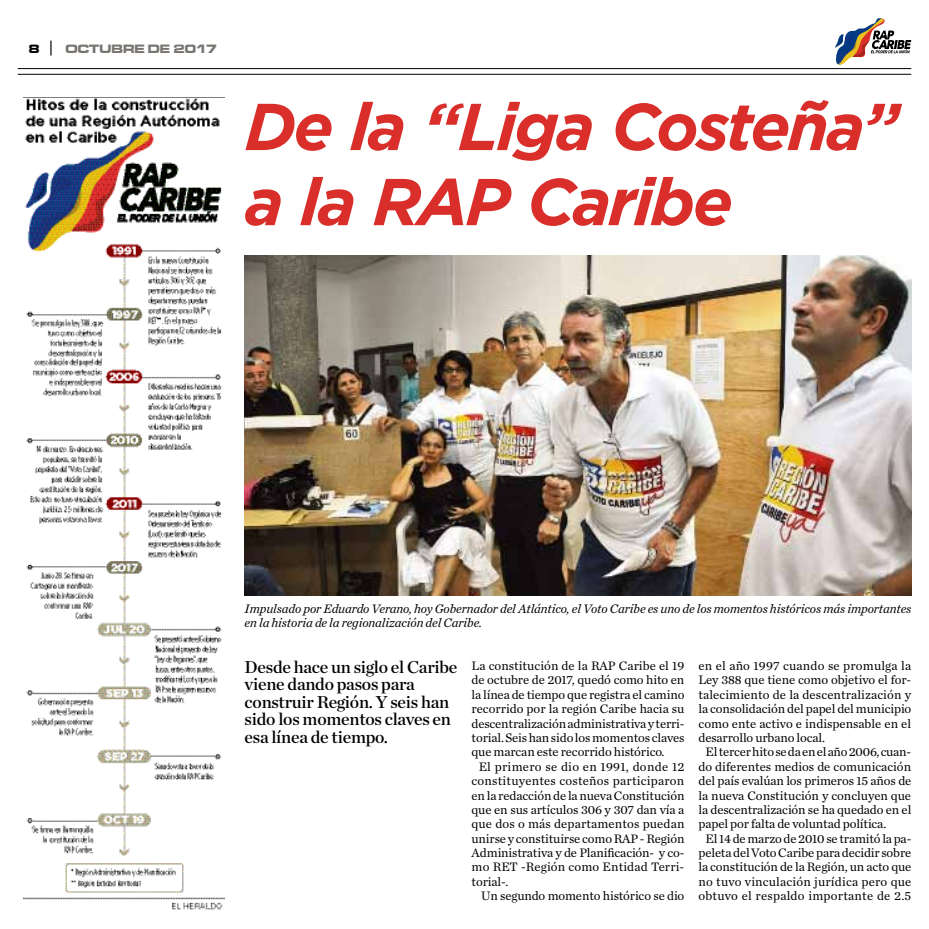
<style>
.page{position:relative;width:929px;height:929px;background:#fff}
.page>*{position:absolute;margin:0;border:0;box-sizing:border-box;transform-origin:0 0}
.t1{font:italic 700 66.12px/75px "Gotham";letter-spacing:-.04em;color:#d92e2a}
.t2{font:17.5px/17.5px "Chronicle Deck Semi";letter-spacing:-.015em;color:#000}
.t3{font:12.75px "Chronicle Text G1";letter-spacing:-.01em;color:#000}
.t4{font:italic 12.75px/14.4px "Chronicle Text G1";letter-spacing:-.01em;color:#000}
.t5{font:12.75px "Chronicle Text G1";letter-spacing:.015em;color:#000}
.t6{font:12.75px "Chronicle Text G1";letter-spacing:.02em;color:#000}
.t7{font:12.75px "Chronicle Text G1";letter-spacing:.01em;color:#000}
.t8{font:12.5px "Microgramma D Bold Exte";color:#797571}
.s1{color:#000}
.s2{font-family:"Tw Cen";font-size:17.5px;color:#000}
</style>
<div class="page">
<hr style="left:18px;top:68px;width:893px;height:1px;background:#000">
<hr style="left:18px;top:74px;width:893px;height:1px;background:#000">
<svg style="left:835px;top:18px;width:76px;height:47px"></svg>
<img style="left:23px;top:97px;width:202px;height:813px">
<img style="left:244px;top:256px;width:667px;height:339px">
<p class="t8" style="left:28px;top:40px;width:50px"><span class="s1">8</span> <span class="s2">|</span> OCTUBRE</p>
<p class="t8" style="left:148px;top:40px;width:71px">DE 2017</p>
<h1 class="t1" style="left:244px;top:89px;width:656px">De la “Liga Costeña” a la RAP Caribe</h1>
<p class="t4" style="left:244px;top:600px;width:668px">Impulsado por Eduardo Verano, hoy Gobernador del Atlántico, el Voto Caribe es uno de los momentos históricos más importantes en la historia de la regionalización del Caribe.</p>
<p class="t3" style="left:471px;top:656px;width:214px">La constitución de la RAP Caribe el 19</p>
<p class="t3" style="left:471px;top:670px;width:214px">de octubre de 2017, quedó como hito en</p>
<p class="t3" style="left:471px;top:684px;width:214px">la línea de tiempo que registra el camino</p>
<p class="t3" style="left:471px;top:699px;width:214px">recorrido por la región Caribe hacia su</p>
<p class="t3" style="left:471px;top:713px;width:214px">descentralización administrativa y terri-</p>
<p class="t3" style="left:471px;top:728px;width:214px">torial. Seis han sido los momentos claves</p>
<p class="t3" style="left:471px;top:742px;width:194px">que marcan este recorrido histórico.</p>
<p class="t6" style="left:478px;top:756px;width:207px">El primero se dio en 1991, donde 12</p>
<p class="t5" style="left:471px;top:771px;width:214px">constituyentes costeños participaron</p>
<p class="t3" style="left:471px;top:785px;width:214px">en la redacción de la nueva Constitución</p>
<p class="t3" style="left:471px;top:799px;width:214px">que en sus artículos 306 y 307 dan vía a</p>
<p class="t7" style="left:471px;top:814px;width:214px">que dos o más departamentos puedan</p>
<p class="t3" style="left:471px;top:828px;width:214px">unirse y constituirse como RAP - Región</p>
<p class="t3" style="left:471px;top:843px;width:214px">Administrativa y de Planificación- y co-</p>
<p class="t7" style="left:471px;top:857px;width:214px">mo RET -Región como Entidad Terri-</p>
<p class="t3" style="left:471px;top:871px;width:38px">torial-.</p>
<p class="t3" style="left:481px;top:886px;width:205px">Un segundo momento histórico se dio</p>
<h2 class="t2" style="left:244px;top:656px;width:214px">Desde hace un siglo el Caribe viene dando pasos para construir Región. Y seis han sido los momentos claves en esa línea de tiempo.</h2>
<p class="t5" style="left:698px;top:656px;width:214px">en el año 1997 cuando se promulga la</p>
<p class="t3" style="left:698px;top:670px;width:214px">Ley 388 que tiene como objetivo el for-</p>
<p class="t3" style="left:698px;top:684px;width:214px">talecimiento de la descentralización y</p>
<p class="t3" style="left:698px;top:699px;width:214px">la consolidación del papel del municipio</p>
<p class="t3" style="left:698px;top:713px;width:214px">como ente activo e indispensable en el</p>
<p class="t3" style="left:698px;top:728px;width:128px">desarrollo urbano local.</p>
<p class="t3" style="left:705px;top:742px;width:207px">El tercer hito se da en el año 2006, cuan-</p>
<p class="t3" style="left:698px;top:756px;width:214px">do diferentes medios de comunicación</p>
<p class="t3" style="left:698px;top:771px;width:214px">del país evalúan los primeros 15 años de</p>
<p class="t3" style="left:698px;top:785px;width:214px">la nueva Constitución y concluyen que</p>
<p class="t3" style="left:698px;top:799px;width:214px">la descentralización se ha quedado en el</p>
<p class="t3" style="left:698px;top:814px;width:189px">papel por falta de voluntad política.</p>
<p class="t3" style="left:705px;top:828px;width:207px">El 14 de marzo de 2010 se tramitó la pa-</p>
<p class="t3" style="left:698px;top:843px;width:214px">peleta del Voto Caribe para decidir sobre</p>
<p class="t3" style="left:698px;top:857px;width:214px">la constitución de la Región, un acto que</p>
<p class="t5" style="left:698px;top:871px;width:214px">no tuvo vinculación jurídica pero que</p>
<p class="t6" style="left:698px;top:886px;width:214px">obtuvo el respaldo importante de 2.5</p>
</div>
